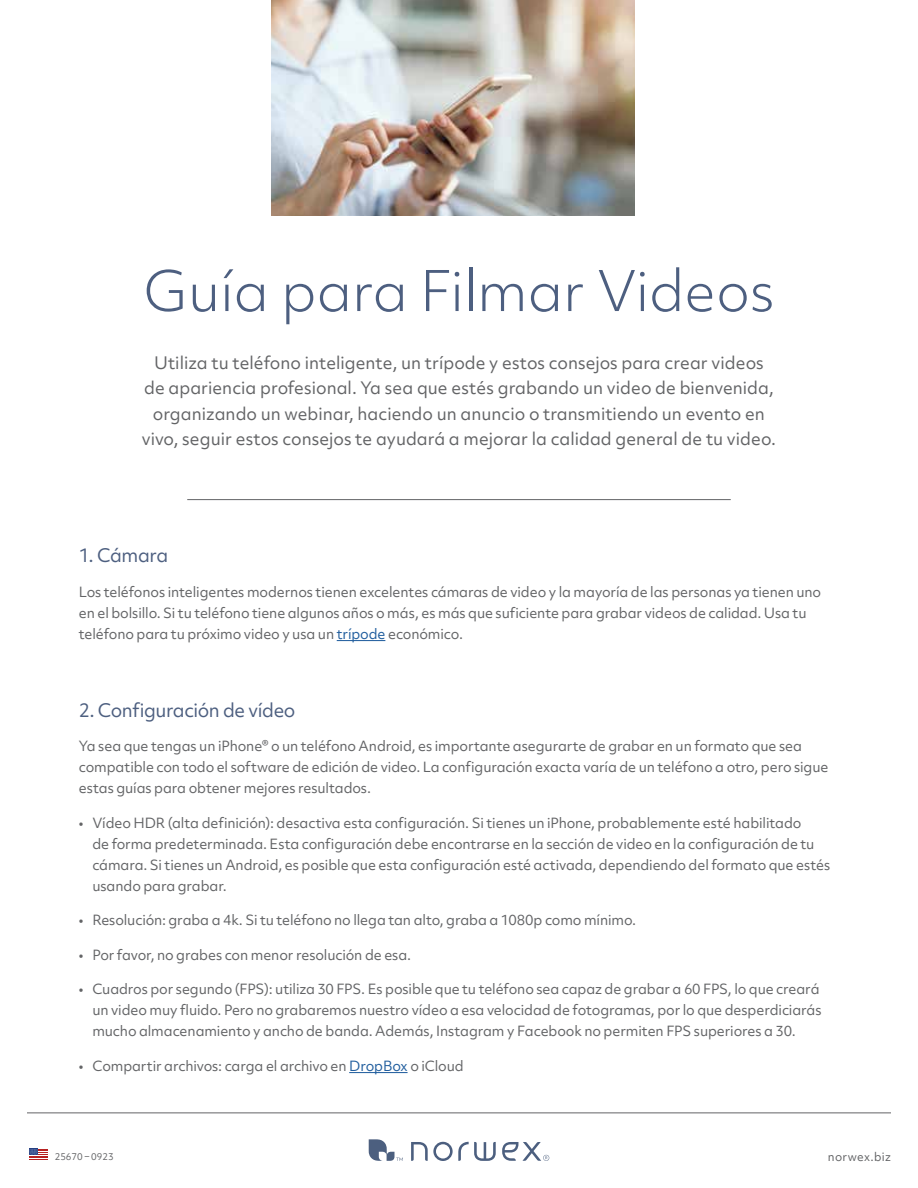
<style>
.page{position:relative;width:918px;height:1188px;background:#fff}
.page>*{position:absolute;margin:0;border:0;box-sizing:border-box;transform-origin:0 0}
.t1{font:300 54px "Objektiv Mk 2";color:#4d5f80}
.t2{font:18px "Objektiv Mk 2";letter-spacing:-.025em;color:#4d5f80}
.t3{font:16.5px/25.5px "Objektiv Mk 2";color:#636466;text-align:center}
.t4{font:13.5px/21px "Objektiv Mk 2";letter-spacing:-.01em;color:#636466}
.t5{font:11.25px "Objektiv Mk 2";letter-spacing:.03em;color:#636466}
.t6{font:9px "Objektiv Mk 2";color:#636466}
.s1{color:#215e9e}
</style>
<div class="page">
<svg style="left:29px;top:1149px;width:19px;height:11px"></svg>
<svg style="left:411px;top:1142px;width:85px;height:19px"></svg>
<svg style="left:502px;top:1142px;width:47px;height:19px"></svg>
<svg style="left:369px;top:1139px;width:34px;height:22px"></svg>
<hr style="left:27px;top:1113px;width:864px;height:1px;background:#636466">
<hr style="left:187px;top:499px;width:544px;height:1px;background:#636466">
<hr style="left:337px;top:640px;width:48px;height:1px;background:#215e9e">
<hr style="left:349px;top:1072px;width:59px;height:1px;background:#215e9e">
<img style="left:271px;top:0;width:364px;height:216px">
<h1 class="t1" style="left:143px;top:254px;width:633px">Guía para Filmar Videos</h1>
<p class="t3" style="left:142px;top:350px;width:635px">Utiliza tu teléfono inteligente, un trípode y estos consejos para crear videos de apariencia profesional. Ya sea que estés grabando un video de bienvenida, organizando un webinar, haciendo un anuncio o transmitiendo un evento en vivo, seguir estos consejos te ayudará a mejorar la calidad general de tu video.</p>
<h2 class="t2" style="left:79px;top:543px;width:91px">1. Cámara</h2>
<p class="t4" style="left:79px;top:581px;width:744px">Los teléfonos inteligentes modernos tienen excelentes cámaras de video y la mayoría de las personas ya tienen uno en el bolsillo. Si tu teléfono tiene algunos años o más, es más que suficiente para grabar videos de calidad. Usa tu teléfono para tu próximo video y usa un <span class="s1">trípode</span> económico.</p>
<h2 class="t2" style="left:79px;top:698px;width:218px">2. Configuración de vídeo</h2>
<p class="t4" style="left:79px;top:736px;width:751px">Ya sea que tengas un iPhone® o un teléfono Android, es importante asegurarte de grabar en un formato que sea compatible con todo el software de edición de video. La configuración exacta varía de un teléfono a otro, pero sigue estas guías para obtener mejores resultados.</p>
<p class="t4" style="left:92px;top:812px;width:739px;text-indent:-14px">• Vídeo HDR (alta definición): desactiva esta configuración. Si tienes un iPhone, probablemente esté habilitado<br>de forma predeterminada. Esta configuración debe encontrarse en la sección de video en la configuración de tu cámara. Si tienes un Android, es posible que esta configuración esté activada, dependiendo del formato que estés usando para grabar.</p>
<p class="t4" style="left:79px;top:910px;width:559px">• Resolución: graba a 4k. Si tu teléfono no llega tan alto, graba a 1080p como mínimo.</p>
<p class="t4" style="left:79px;top:944px;width:334px">• Por favor, no grabes con menor resolución de esa.</p>
<p class="t4" style="left:92px;top:979px;width:731px;text-indent:-14px">• Cuadros por segundo (FPS): utiliza 30 FPS. Es posible que tu teléfono sea capaz de grabar a 60 FPS, lo que creará un video muy fluido. Pero no grabaremos nuestro vídeo a esa velocidad de fotogramas, por lo que desperdiciarás mucho almacenamiento y ancho de banda. Además, Instagram y Facebook no permiten FPS superiores a 30.</p>
<p class="t4" style="left:79px;top:1055px;width:386px">• Compartir archivos: carga el archivo en <span class="s1">DropBox</span> o iCloud</p>
<p class="t6" style="left:55px;top:1151px;width:60px">25670 – 0923</p>
<p class="t5" style="left:828px;top:1149px;width:65px">norwex.biz</p>
</div>
